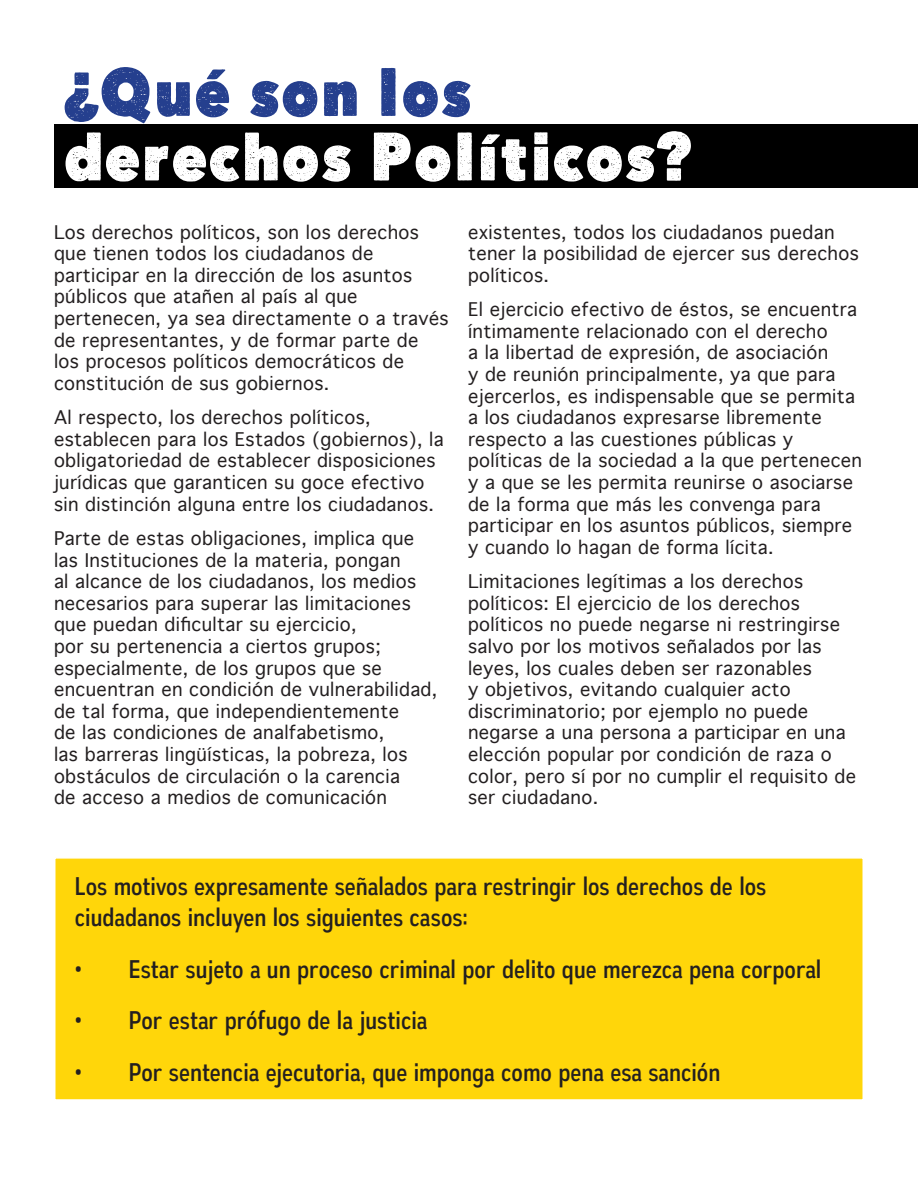
<style>
.page{position:relative;width:918px;height:1188px;background:#fff}
.page>*{position:absolute;margin:0;border:0;box-sizing:border-box;transform-origin:0 0}
.t1{font:69px "Here Just Now";color:#fff}
.t2{font:69px "Here Just Now";color:#253f8e}
.t3{font:25.5px/30.6px "Autoradiographic Rg";color:#231f20}
.t4{font:18px/21.6px "Geneva";letter-spacing:.02em;color:#231f20}
</style>
<div class="page">
<div style="left:54px;top:857px;width:810px;height:244px;background:#ffd60a;border:2px solid #fff"></div>
<div style="left:54px;top:125px;width:864px;height:63px;background:#000"></div>
<p class="t2" style="left:64px;top:50px;width:409px">¿Qué son los</p>
<p class="t1" style="left:64px;top:114px;width:631px">derechos Políticos?</p>
<p class="t4" style="left:54px;top:221px;width:396px">Los derechos políticos, son los derechos que tienen todos los ciudadanos de participar en la dirección de los asuntos públicos que atañen al país al que pertenecen, ya sea directamente o a través de representantes, y de formar parte de<br>los procesos políticos democráticos de constitución de sus gobiernos.</p>
<p class="t4" style="left:54px;top:407px;width:391px">Al respecto, los derechos políticos, establecen para los Estados (gobiernos), la obligatoriedad de establecer disposiciones jurídicas que garanticen su goce efectivo sin distinción alguna entre los ciudadanos.</p>
<p class="t4" style="left:54px;top:527px;width:385px">Parte de estas obligaciones, implica que las Instituciones de la materia, pongan<br>al alcance de los ciudadanos, los medios necesarios para superar las limitaciones que puedan dificultar su ejercicio,<br>por su pertenencia a ciertos grupos; especialmente, de los grupos que se encuentran en condición de vulnerabilidad, de tal forma, que independientemente<br>de las condiciones de analfabetismo,<br>las barreras lingüísticas, la pobreza, los obstáculos de circulación o la carencia<br>de acceso a medios de comunicación</p>
<p class="t4" style="left:468px;top:221px;width:392px">existentes, todos los ciudadanos puedan tener la posibilidad de ejercer sus derechos políticos.</p>
<p class="t4" style="left:468px;top:299px;width:396px">El ejercicio efectivo de éstos, se encuentra íntimamente relacionado con el derecho<br>a la libertad de expresión, de asociación<br>y de reunión principalmente, ya que para ejercerlos, es indispensable que se permita a los ciudadanos expresarse libremente respecto a las cuestiones públicas y políticas de la sociedad a la que pertenecen y a que se les permita reunirse o asociarse de la forma que más les convenga para participar en los asuntos públicos, siempre y cuando lo hagan de forma lícita.</p>
<p class="t4" style="left:468px;top:570px;width:390px">Limitaciones legítimas a los derechos políticos: El ejercicio de los derechos políticos no puede negarse ni restringirse salvo por los motivos señalados por las leyes, los cuales deben ser razonables<br>y objetivos, evitando cualquier acto discriminatorio; por ejemplo no puede negarse a una persona a participar en una elección popular por condición de raza o color, pero sí por no cumplir el requisito de ser ciudadano.</p>
<p class="t3" style="left:75px;top:871px;width:693px">Los motivos expresamente señalados para restringir los derechos de los ciudadanos incluyen los siguientes casos:</p>
<p class="t3" style="left:75px;top:954px;width:748px">• Estar sujeto a un proceso criminal por delito que merezca pena corporal</p>
<p class="t3" style="left:75px;top:1006px;width:354px">• Por estar prófugo de la justicia</p>
<p class="t3" style="left:75px;top:1058px;width:647px">• Por sentencia ejecutoria, que imponga como pena esa sanción</p>
</div>
